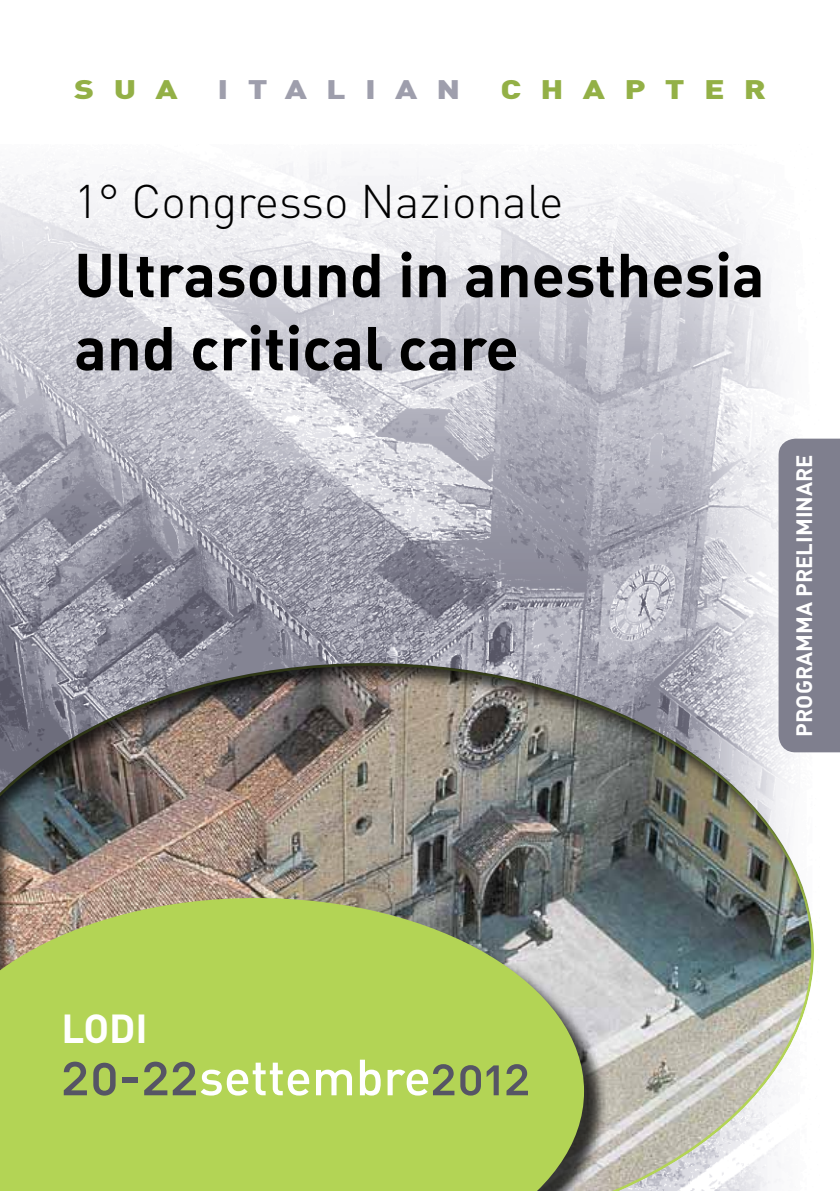
<style>
.page{position:relative;width:840px;height:1191px;background:#fff}
.page>*{position:absolute;margin:0;border:0;box-sizing:border-box;transform-origin:0 0}
.t1{font:61px/73.2px "DIN Bold Alternate";color:#000}
.t2{font:50px "DIN Medium Alternate";color:#fff}
.t3{font:300 46.6px "DIN";color:#000}
.t4{font:700 40px "DIN";color:#fff}
.t5{font:900 26.6px "DIN";letter-spacing:.565em;color:#93b046;scale:1.28 1}
.t6{font:900 26.6px "DIN";letter-spacing:.565em;color:#9e9eac;scale:1.28 1}
.t7{font:22px "DIN Bold Alternate";color:#fff}
.s1{font-size:54px;color:#565565}
.s2{color:#565565}
</style>
<div class="page">
<img style="left:0;top:161px;width:818px;height:807px">
<div style="left:0;top:660px;width:813px;height:531px;background:#000;opacity:.75"></div>
<div style="left:0;top:901px;width:608px;height:290px;background:#000;opacity:.75"></div>
<svg style="left:0;top:898px;width:583px;height:293px;background:#afcb5b"></svg>
<div style="left:778px;top:438px;width:61px;height:314px;background:#7f7f8e"></div>
<p class="t5" style="left:74px;top:71px;width:82px">SUA</p>
<p class="t6" style="left:217px;top:71px;width:191px">ITALIAN</p>
<p class="t5" style="left:500px;top:71px;width:209px">CHAPTER</p>
<p class="t3" style="left:74px;top:172px;width:490px">1° Congresso Nazionale</p>
<p class="t1" style="left:74px;top:236px;width:691px">Ultrasound in anesthesia and critical care</p>
<p class="t7" style="left:789px;top:736px;width:284px;rotate:-90deg">Programma preliminare</p>
<p class="t4" style="left:61px;top:1002px;width:88px">Lodi</p>
<p class="t2" style="left:61px;top:1045px;width:470px"><span class="s1">20-22</span>settembre<span class="s2">2012</span></p>
</div>
